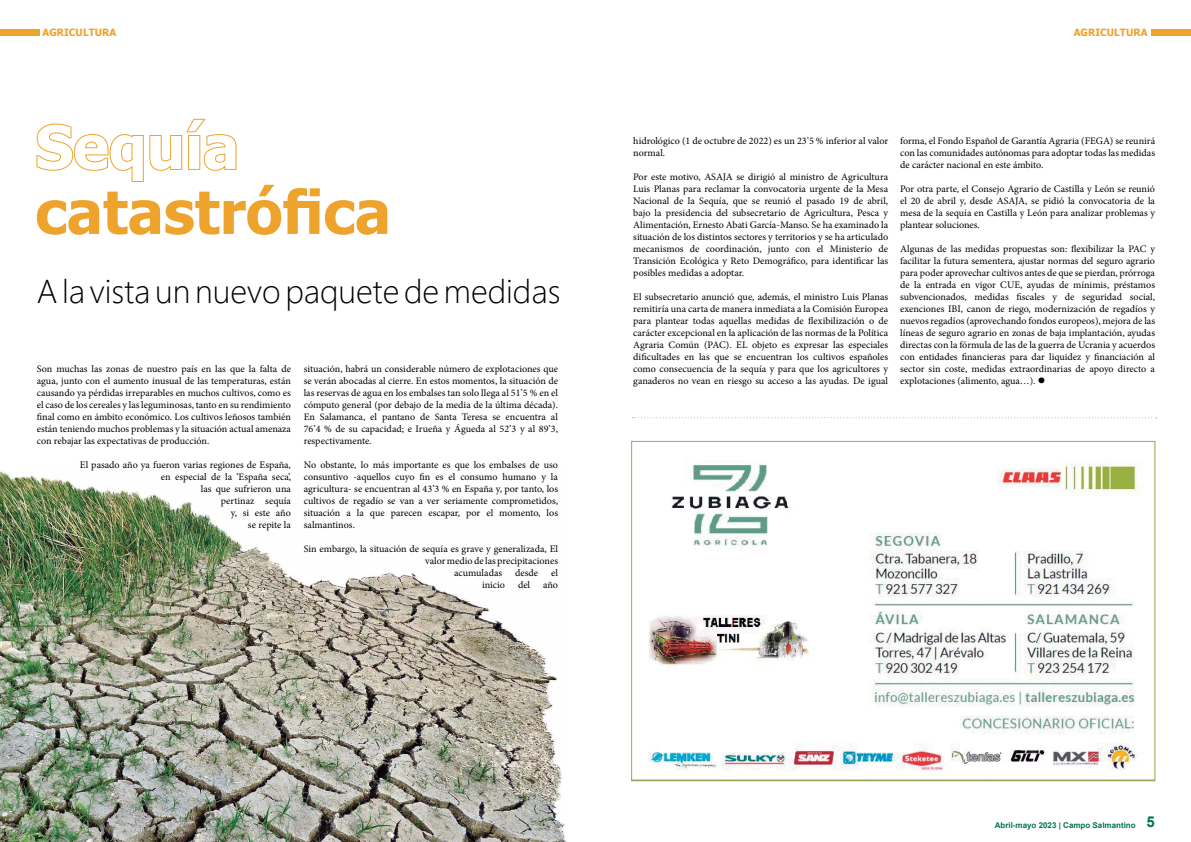
<style>
.page{position:relative;width:1191px;height:842px;background:#fff}
.page>*{position:absolute;margin:0;border:0;box-sizing:border-box;transform-origin:0 0}
.t1{font:700 60px "Tahoma";color:#eda32c}
.t2{font:700 60px "Tahoma";color:#fffffe}
.t3{font:300 33px "Segoe UI";color:#000}
.t4{font:10px/12px "Minion Pro";color:#000;text-align:justify}
.t5{font:700 10px "Tahoma";color:#eda32c}
.t6{font:700 10px "Tahoma";color:#eea32b}
.t7{font:700 8px "Arial";color:#007746}
.s1{font-size:15px}
</style>
<div class="page">
<svg style="left:36px;top:118px;width:201px;height:64px"></svg>
<svg style="left:632px;top:417px;width:524px;height:1px"></svg>
<div style="left:1151px;top:29px;width:40px;height:7px;background:#eea32b"></div>
<img style="left:648px;top:459px;width:495px;height:312px">
<div style="left:0;top:29px;width:40px;height:7px;background:#eea32b"></div>
<img style="left:0;top:471px;width:566px;height:371px">
<p class="t5" style="left:43px;top:25px;width:75px">AGRICULTURA</p>
<h1 class="t2" style="left:35px;top:105px;width:205px">Sequía</h1>
<h1 class="t1" style="left:35px;top:170px;width:357px">catastrófica</h1>
<h2 class="t3" style="left:37px;top:260px;width:525px">A la vista un nuevo paquete de medidas</h2>
<p class="t4" style="left:37px;top:363px;width:256px">Son muchas las zonas de nuestro país en las que la falta de agua, junto con el aumento inusual de las temperaturas, están causando ya pérdidas irreparables en muchos cultivos, como es el caso de los cereales y las leguminosas, tanto en su rendimiento final como en ámbito económico. Los cultivos leñosos también están teniendo muchos problemas y la situación actual amenaza con rebajar las expectativas de producción.</p>
<p class="t4" style="left:80px;top:459px;width:213px;text-align:right">El pasado año ya fueron varias regiones de España, en especial de la ‘España seca’,<br>las que sufrieron una<br>pertinaz sequía<br>y, si este año<br>se repite la</p>
<p class="t4" style="left:304px;top:363px;width:256px">situación, habrá un considerable número de explotaciones que se verán abocadas al cierre. En estos momentos, la situación de las reservas de agua en los embalses tan solo llega al 51’5 % en el cómputo general (por debajo de la media de la última década).<br>En Salamanca, el pantano de Santa Teresa se encuentra al 76’4 % de su capacidad; e Irueña y Águeda al 52’3 y al 89’3, respectivamente.</p>
<p class="t4" style="left:304px;top:459px;width:256px">No obstante, lo más importante es que los embalses de uso consuntivo -aquellos cuyo fin es el consumo humano y la agricultura- se encuentran al 43’3 % en España y, por tanto, los cultivos de regadío se van a ver seriamente comprometidos, situación a la que parecen escapar, por el momento, los salmantinos.</p>
<p class="t4" style="left:304px;top:543px;width:256px">Sin embargo, la situación de sequía es grave y generalizada, El</p>
<p class="t4" style="left:425px;top:555px;width:135px">valor medio de las precipitaciones</p>
<p class="t4" style="left:454px;top:567px;width:50px">acumuladas</p>
<p class="t4" style="left:515px;top:567px;width:25px">desde</p>
<p class="t4" style="left:551px;top:567px;width:8px">el</p>
<p class="t4" style="left:482px;top:579px;width:25px">inicio</p>
<p class="t4" style="left:518px;top:579px;width:14px">del</p>
<p class="t4" style="left:543px;top:579px;width:16px">año</p>
<p class="t6" style="left:1073px;top:25px;width:75px">AGRICULTURA</p>
<p class="t4" style="left:633px;top:135px;width:256px">hidrológico (1 de octubre de 2022) es un 23’5 % inferior al valor normal.</p>
<p class="t4" style="left:633px;top:171px;width:256px">Por este motivo, ASAJA se dirigió al ministro de Agricultura Luis Planas para reclamar la convocatoria urgente de la Mesa Nacional de la Sequía, que se reunió el pasado 19 de abril, bajo la presidencia del subsecretario de Agricultura, Pesca y Alimentación, Ernesto Abati García-Manso. Se ha examinado la situación de los distintos sectores y territorios y se ha articulado mecanismos de coordinación, junto con el Ministerio de Transición Ecológica y Reto Demográfico, para identificar las posibles medidas a adoptar.</p>
<p class="t4" style="left:633px;top:291px;width:256px">El subsecretario anunció que, además, el ministro Luis Planas remitiría una carta de manera inmediata a la Comisión Europea para plantear todas aquellas medidas de flexibilización o de carácter excepcional en la aplicación de las normas de la Política Agraria Común (PAC). EL objeto es expresar las especiales dificultades en las que se encuentran los cultivos españoles como consecuencia de la sequía y para que los agricultores y ganaderos no vean en riesgo su acceso a las ayudas. De igual</p>
<p class="t4" style="left:900px;top:135px;width:256px">forma, el Fondo Español de Garantía Agraria (FEGA) se reunirá con las comunidades autónomas para adoptar todas las medidas de carácter nacional en este ámbito.</p>
<p class="t4" style="left:900px;top:183px;width:256px">Por otra parte, el Consejo Agrario de Castilla y León se reunió el 20 de abril y, desde ASAJA, se pidió la convocatoria de la mesa de la sequía en Castilla y León para analizar problemas y plantear soluciones.</p>
<p class="t4" style="left:900px;top:243px;width:256px">Algunas de las medidas propuestas son: flexibilizar la PAC y facilitar la futura sementera, ajustar normas del seguro agrario para poder aprovechar cultivos antes de que se pierdan, prórroga de la entrada en vigor CUE, ayudas de mínimis, préstamos subvencionados, medidas fiscales y de seguridad social, exenciones IBI, canon de riego, modernización de regadíos y nuevos regadíos (aprovechando fondos europeos), mejora de las líneas de seguro agrario en zonas de baja implantación, ayudas directas con la fórmula de las de la guerra de Ucrania y acuerdos con entidades financieras para dar liquidez y financiación al sector sin coste, medidas extraordinarias de apoyo directo a explotaciones (alimento, agua…). ●</p>
<p class="t7" style="left:994px;top:819px;width:161px">Abril-mayo 2023 | Campo Salmantino <span class="s1">5</span></p>
</div>
